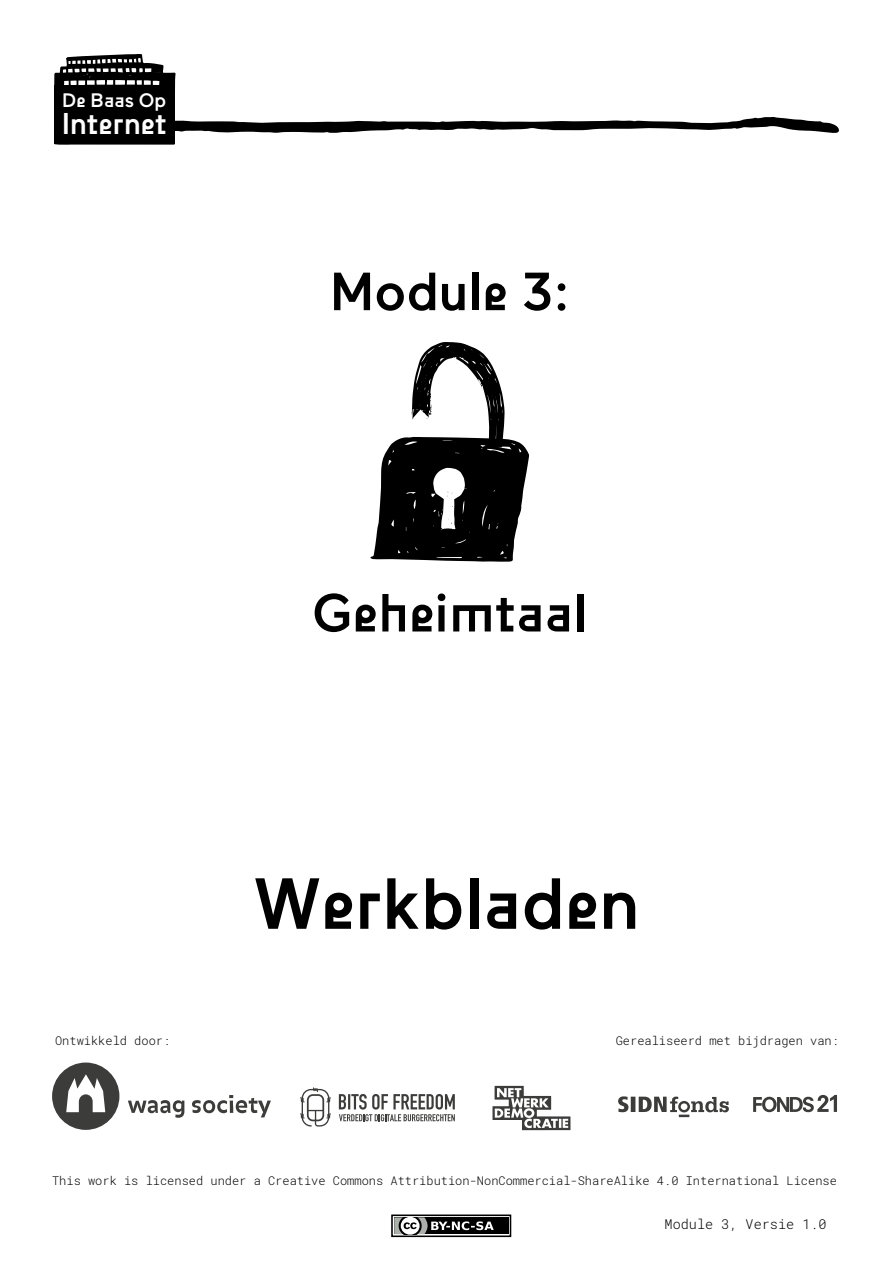
<style>
.page{position:relative;width:893px;height:1263px;background:#fff}
.page>*{position:absolute;margin:0;border:0;box-sizing:border-box;transform-origin:0 0}
.t1{font:500 72px "Waax";color:#000}
.t2{font:500 53.55px "Waax";color:#000}
.t3{font:500 30px "Waax";color:#fff}
.t4{font:500 19.5px "Waax";color:#fff}
.t5{font:300 13.5px "Roboto Mono";color:#000}
.t6{font:300 12px "Roboto Mono";color:#000}
</style>
<div class="page">
<svg style="left:54px;top:54px;width:785px;height:91px"></svg>
<div style="left:54px;top:86px;width:121px;height:58px;background:#000"></div>
<svg style="left:618px;top:1096px;width:111px;height:21px"></svg>
<svg style="left:753px;top:1095px;width:84px;height:17px"></svg>
<svg style="left:339px;top:1094px;width:116px;height:27px"></svg>
<svg style="left:300px;top:1087px;width:31px;height:39px"></svg>
<svg style="left:128px;top:1095px;width:143px;height:23px"></svg>
<svg style="left:52px;top:1062px;width:67px;height:68px"></svg>
<svg style="left:492px;top:1086px;width:78px;height:44px"></svg>
<svg style="left:391px;top:1214px;width:120px;height:23px"></svg>
<div style="left:394px;top:1217px;width:114px;height:17px;background:#000"></div>
<svg style="left:394px;top:1217px;width:100px;height:17px"></svg>
<svg style="left:370px;top:342px;width:159px;height:220px"></svg>
<h3 class="t4" style="left:62px;top:89px;width:106px">De Baas Op</h3>
<h3 class="t3" style="left:62px;top:107px;width:106px">Internet</h3>
<h2 class="t2" style="left:330px;top:263px;width:241px">Module 3:</h2>
<h2 class="t2" style="left:312px;top:584px;width:277px">Geheimtaal</h2>
<h1 class="t1" style="left:254px;top:865px;width:387px">Werkbladen</h1>
<p class="t6" style="left:55px;top:1033px;width:117px">Ontwikkeld door:</p>
<p class="t6" style="left:616px;top:1033px;width:225px">Gerealiseerd met bijdragen van:</p>
<p class="t6" style="left:52px;top:1172px;width:786px">This work is licensed under a Creative Commons Attribution-NonCommercial-ShareAlike 4.0 International License</p>
<p class="t5" style="left:665px;top:1214px;width:163px">Module 3, Versie 1.0</p>
</div>
